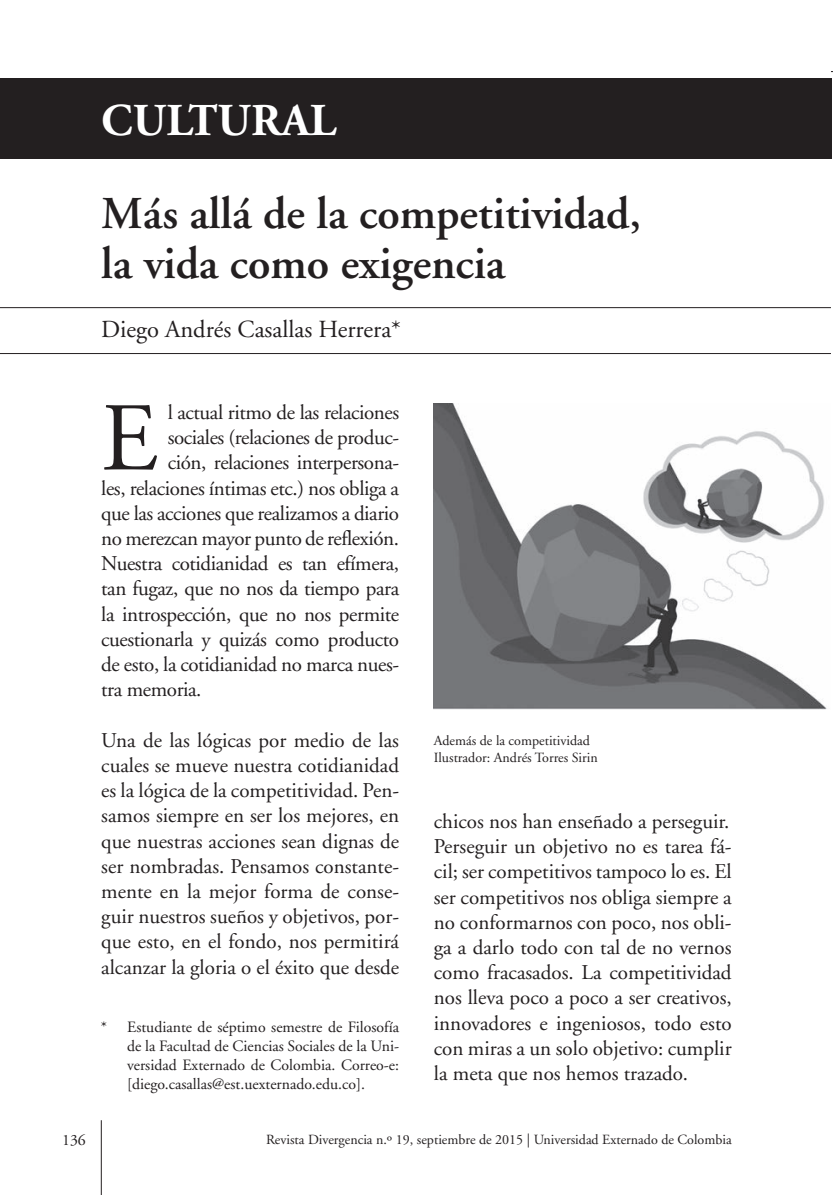
<style>
.page{position:relative;width:833px;height:1195px;background:#fff}
.page>*{position:absolute;margin:0;border:0;box-sizing:border-box;transform-origin:0 0}
.t1{font:96.95px "Adobe Garamond";color:#231f20}
.t2{font:600 45.5px/50.8px "Adobe Garamond";color:#231f20}
.t3{font:700 45.5px "Adobe Garamond";color:#fff}
.t4{font:24.5px "Adobe Garamond";color:#231f20}
.t5{font:21px/25.2px "Adobe Garamond";letter-spacing:-.02em;color:#231f20;text-align:justify}
.t6{font:15.75px/18.9px "Adobe Garamond";color:#231f20;text-align:justify}
.t7{font:14px/16.8px "Adobe Garamond";color:#231f20}
</style>
<div class="page">
<hr style="left:101px;top:1120px;width:1px;height:75px;background:#231f20">
<div style="left:0;top:78px;width:831px;height:81px;background:#231f20"></div>
<hr style="left:0;top:307px;width:830px;height:1px;background:#231f20">
<hr style="left:0;top:353px;width:830px;height:1px;background:#231f20">
<img style="left:434px;top:403px;width:393px;height:306px">
<h2 class="t3" style="left:101px;top:95px;width:237px">CULTURAL</h2>
<h2 class="t2" style="left:101px;top:189px;width:541px">Más allá de la competitividad, la vida como exigencia</h2>
<p class="t4" style="left:101px;top:316px;width:301px">Diego Andrés Casallas Herrera*</p>
<h1 class="t1" style="left:101px;top:387px;width:58px">E</h1>
<p class="t5" style="left:168px;top:400px;width:233px">l actual ritmo de las relaciones</p>
<p class="t5" style="left:168px;top:425px;width:233px">sociales (relaciones de produc-</p>
<p class="t5" style="left:168px;top:451px;width:233px">ción, relaciones interpersona-</p>
<p class="t5" style="left:101px;top:476px;width:299px">les, relaciones íntimas etc.) nos obliga a</p>
<p class="t5" style="left:101px;top:501px;width:299px">que las acciones que realizamos a diario</p>
<p class="t5" style="left:101px;top:526px;width:299px">no merezcan mayor punto de reflexión.</p>
<p class="t5" style="left:101px;top:551px;width:299px">Nuestra cotidianidad es tan efímera,</p>
<p class="t5" style="left:101px;top:577px;width:299px">tan fugaz, que no nos da tiempo para</p>
<p class="t5" style="left:101px;top:602px;width:299px">la introspección, que no nos permite</p>
<p class="t5" style="left:101px;top:627px;width:299px">cuestionarla y quizás como producto</p>
<p class="t5" style="left:101px;top:652px;width:299px">de esto, la cotidianidad no marca nues-</p>
<p class="t5" style="left:101px;top:677px;width:102px">tra memoria.</p>
<p class="t5" style="left:101px;top:728px;width:299px">Una de las lógicas por medio de las cuales se mueve nuestra cotidianidad es la lógica de la competitividad. Pen&shy;samos siempre en ser los mejores, en que nuestras acciones sean dignas de ser nombradas. Pensamos constante&shy;mente en la mejor forma de conse&shy;guir nuestros sueños y objetivos, por&shy;que esto, en el fondo, nos permitirá alcanzar la gloria o el éxito que desde</p>
<p class="t6" style="left:127px;top:1018px;width:273px;text-indent:-26px">* Estudiante de séptimo semestre de Filosofía de la Facultad de Ciencias Sociales de la Uni&shy;versidad Externado de Colombia. Correo-e: [diego.casallas@est.uexternado.edu.co].</p>
<p class="t7" style="left:434px;top:733px;width:165px">Además de la competitividad<br>Ilustrador: Andrés Torres Sirin</p>
<p class="t5" style="left:434px;top:809px;width:299px">chicos nos han enseñado a perseguir.<br>Perseguir un objetivo no es tarea fá&shy;cil; ser competitivos tampoco lo es. El ser competitivos nos obliga siempre a no conformarnos con poco, nos obli&shy;ga a darlo todo con tal de no vernos como fracasados. La competitividad nos lleva poco a poco a ser creativos, innovadores e ingeniosos, todo esto con miras a un solo objetivo: cumplir la meta que nos hemos trazado.</p>
<p class="t6" style="left:62px;top:1131px;width:25px">136</p>
<p class="t7" style="left:266px;top:1131px;width:467px">Revista Divergencia n.º 19, septiembre de 2015 | Universidad Externado de Colombia</p>
</div>
